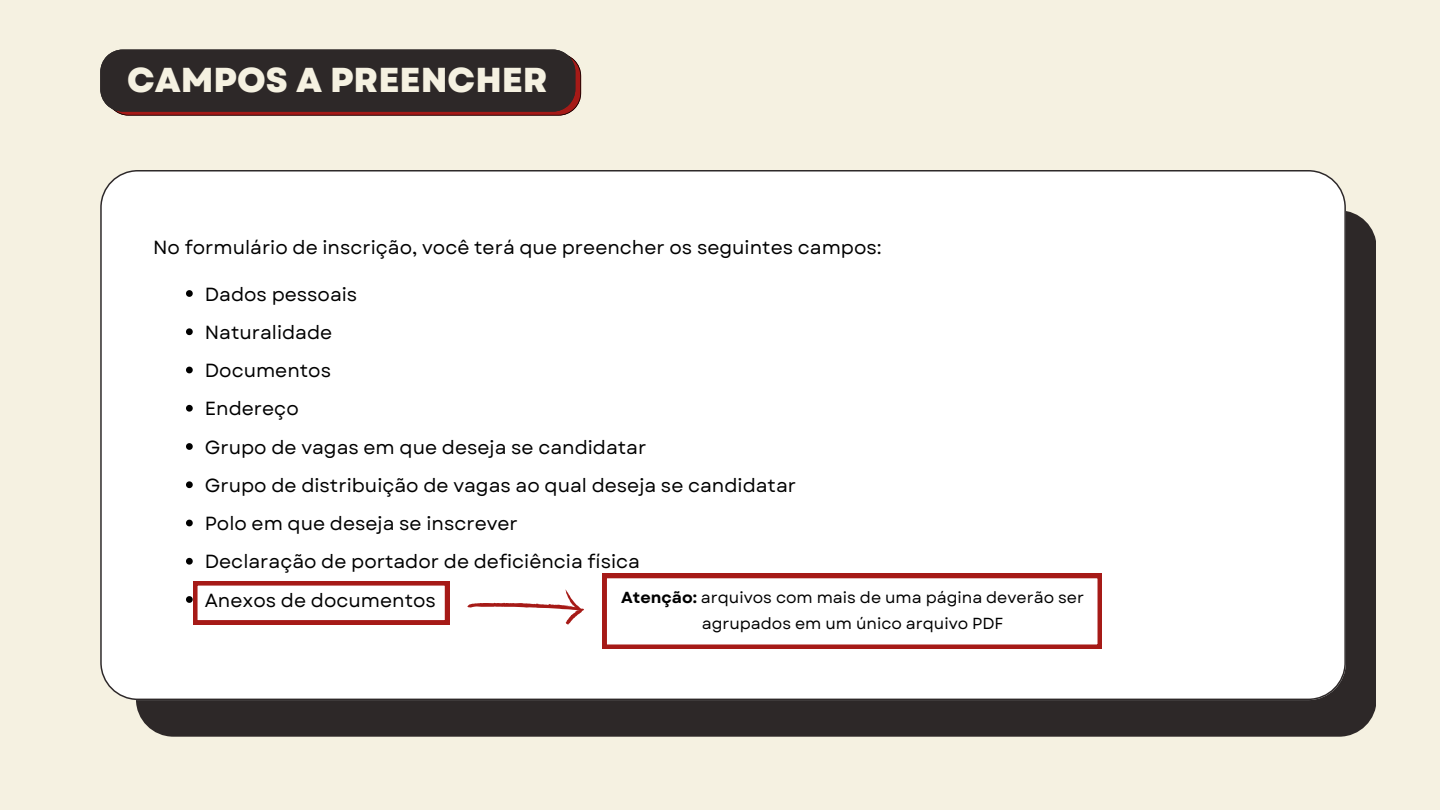
<style>
.page{position:relative;width:1440px;height:810px;background:#f5f1e1}
.page>*{position:absolute;margin:0;border:0;box-sizing:border-box;transform-origin:0 0}
.t1{font:800 34.6px "Garet";color:#f5f1e1}
.t2{font:19px "Garet";color:#000}
.t3{font:16px/25.5px "Garet";color:#000;text-align:center}
.s1{font-weight:700}
</style>
<div class="page">
<div style="left:136px;top:210px;width:1240px;height:527px;background:#2d2828;border-radius:38px"></div>
<div style="left:100px;top:170px;width:1246px;height:530px;background:#fff"></div>
<svg style="left:186px;top:290px;width:7px;height:7px"></svg>
<svg style="left:186px;top:328px;width:7px;height:7px"></svg>
<svg style="left:186px;top:367px;width:7px;height:6px"></svg>
<svg style="left:186px;top:405px;width:7px;height:7px"></svg>
<svg style="left:186px;top:443px;width:7px;height:7px"></svg>
<svg style="left:186px;top:481px;width:7px;height:7px"></svg>
<svg style="left:186px;top:520px;width:7px;height:6px"></svg>
<svg style="left:186px;top:558px;width:7px;height:7px"></svg>
<svg style="left:100px;top:50px;width:481px;height:66px;background:#372a2a"></svg>
<svg style="left:602px;top:574px;width:500px;height:75px;background:#f3e0df"></svg>
<svg style="left:467px;top:589px;width:118px;height:36px;background:#f3e2e2"></svg>
<svg style="left:186px;top:581px;width:263px;height:44px;background:#e9c8c7"></svg>
<p class="t1" style="left:127px;top:55px;width:422px">CAMPOS A PREENCHER</p>
<p class="t2" style="left:153px;top:234px;width:730px">No formulário de inscrição, você terá que preencher os seguintes campos:</p>
<h1 class="t2" style="left:205px;top:280px;width:154px">Dados pessoais</h1>
<p class="t2" style="left:205px;top:319px;width:129px">Naturalidade</p>
<p class="t2" style="left:205px;top:357px;width:128px">Documentos</p>
<p class="t2" style="left:205px;top:395px;width:95px">Endereço</p>
<p class="t2" style="left:205px;top:433px;width:443px">Grupo de vagas em que deseja se candidatar</p>
<p class="t2" style="left:205px;top:472px;width:593px">Grupo de distribuição de vagas ao qual deseja se candidatar</p>
<p class="t2" style="left:205px;top:510px;width:315px">Polo em que deseja se inscrever</p>
<p class="t2" style="left:205px;top:548px;width:437px">Declaração de portador de deficiência física</p>
<p class="t2" style="left:205px;top:586px;width:233px">Anexos de documentos</p>
<p class="t3" style="left:621px;top:585px;width:464px"><span class="s1">Atenção:</span> arquivos com mais de uma página deverão ser agrupados em um único arquivo PDF</p>
</div>
